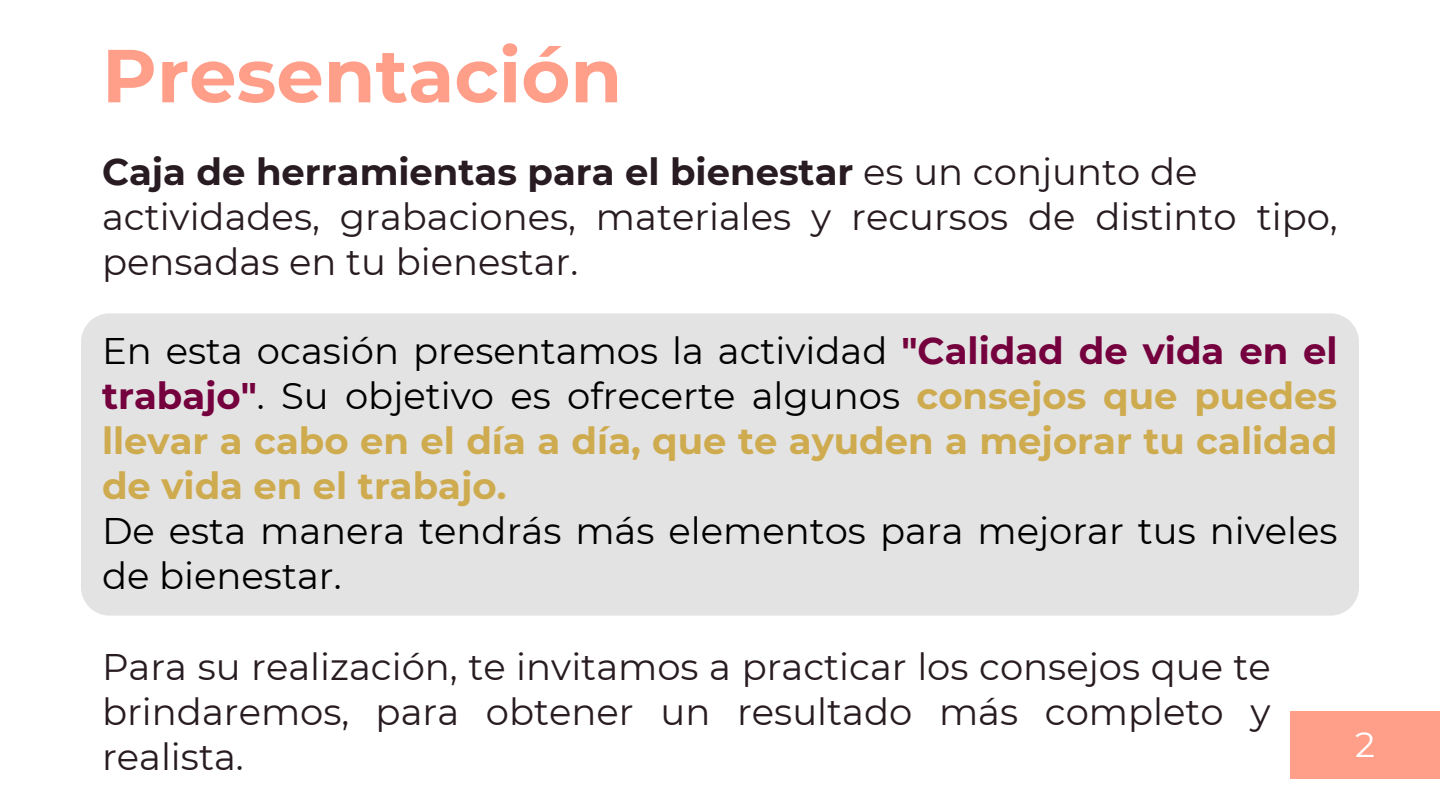
<style>
.page{position:relative;width:1440px;height:810px;background:#fff}
.page>*{position:absolute;margin:0;border:0;box-sizing:border-box;transform-origin:0 0}
.t1{font:700 75px "Montserrat";color:#ff9f8a}
.t2{font:37px/45px "Montserrat";color:#281c22}
.t3{font:700 37px/45px "Montserrat";color:#cfab4f;text-align:justify}
.t4{font:37px/45px "Montserrat";color:#000}
.t5{font:700 37px "Montserrat";color:#281c22}
.t6{font:35px "Montserrat";color:#fff}
.s1{font-weight:400}
.s2{font-weight:400;color:#000}
.s3{color:#75003e}
</style>
<div class="page">
<div style="left:81px;top:313px;width:1278px;height:303px;background:#e3e3e3"></div>
<div style="left:1290px;top:711px;width:150px;height:68px;background:#ff9f8a"></div>
<p class="t1" style="left:102px;top:30px;width:522px">Presentación</p>
<p class="t5" style="left:102px;top:149px;width:1097px">Caja de herramientas para el bienestar <span class="s1">es un conjunto de</span></p>
<p class="t2" style="left:102px;top:194px;width:1237px">actividades, grabaciones, materiales y recursos de distinto tipo, pensadas en tu bienestar.</p>
<p class="t3" style="left:102px;top:328px;width:1237px"><span class="s2">En esta ocasión presentamos la actividad</span> <span class="s3">"Calidad de vida en el trabajo"</span><span class="s2">. Su objetivo es ofrecerte algunos</span> consejos que puedes llevar a cabo en el día a día, que te ayuden a mejorar tu calidad de vida en el trabajo.</p>
<p class="t4" style="left:102px;top:508px;width:1237px">De esta manera tendrás más elementos para mejorar tus niveles de bienestar.</p>
<p class="t2" style="left:102px;top:644px;width:1170px;text-align:justify">Para su realización, te invitamos a practicar los consejos que te brindaremos, para obtener un resultado más completo y realista.</p>
<p class="t6" style="left:1355px;top:723px;width:21px">2</p>
</div>
